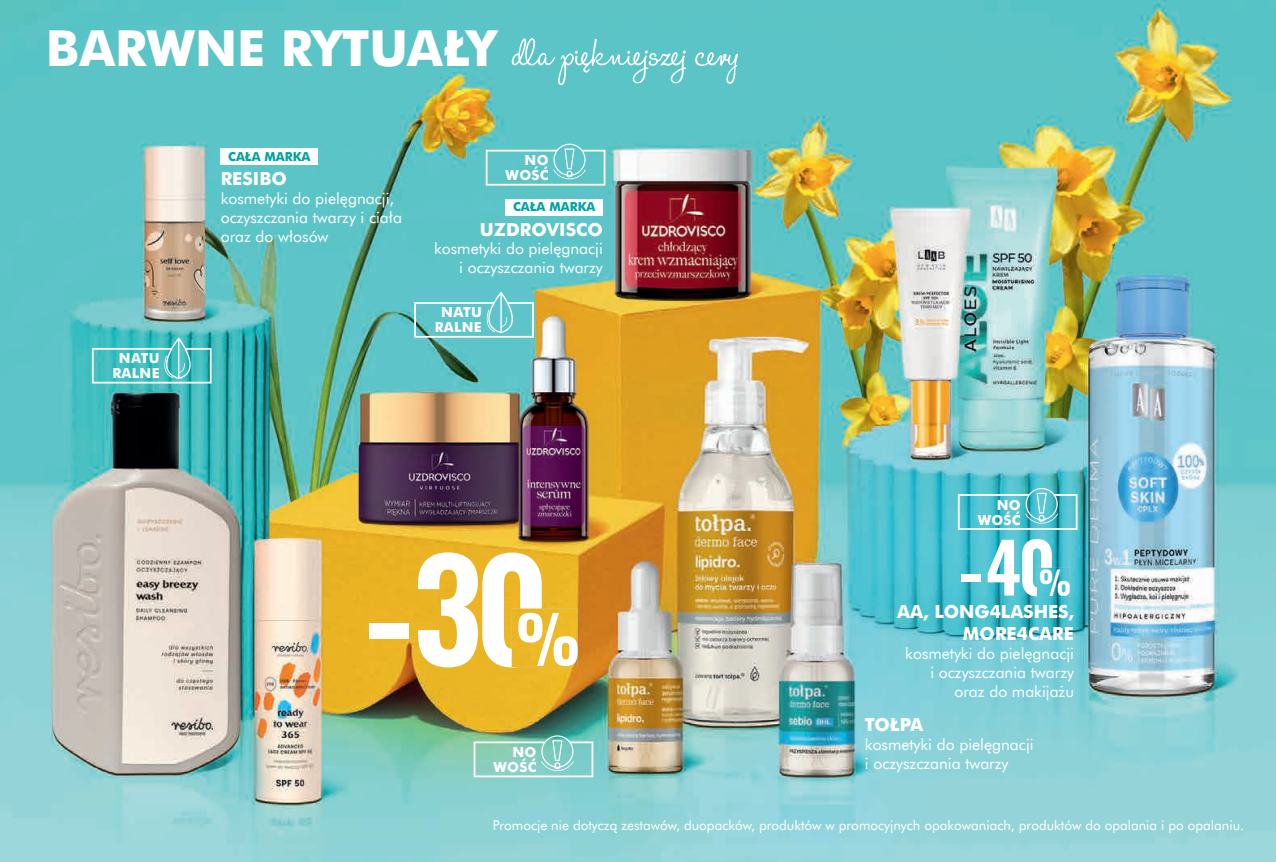
<style>
.page{position:relative;width:1276px;height:862px;background:#fff}
.page>*{position:absolute;margin:0;border:0;box-sizing:border-box;transform-origin:0 0}
.t1{font:600 137.7px "Oswald";color:#fff}
.t2{font:600 68.85px "Oswald";color:#fff}
.t3{font:50.62px "Halo Handletter";color:#fff}
.t4{font:700 18px/21.6px "Futura EU";color:#fff;text-align:right}
.t5{font:15.75px/18.9px "Futura EU";color:#fff}
.t6{font:700 13.95px/15.1px "Futura EU";letter-spacing:.02em;color:#fff;text-align:right}
.t7{font:13.5px "Futura EU";color:#fff}
.t8{font:700 12.38px "Futura EU";color:#00a3a3}
.s1{font-family:"Futura EU";font-weight:700;font-size:49.5px}
.s2{font-size:151.42px}
.s3{font-size:65.48px}
.s4{font-size:75.6px}
.s5{font-size:32.62px}
</style>
<div class="page">
<img style="left:0;top:0;width:1276px;height:861px">
<img style="left:0;top:155px;width:1px;height:410px">
<div style="left:512px;top:608px;width:65px;height:58px;background:#edb827"></div>
<img style="left:1037px;top:567px;width:32px;height:29px">
<svg style="left:473px;top:735px;width:120px;height:41px;background:#8ccfc1"></svg>
<svg style="left:958px;top:487px;width:119px;height:42px;background:#5ac3d0"></svg>
<div style="left:221px;top:148px;width:97px;height:17px;background:#fff"></div>
<div style="left:505px;top:198px;width:98px;height:17px;background:#fff"></div>
<svg style="left:92px;top:337px;width:120px;height:46px;background:#51c3c4"></svg>
<svg style="left:414px;top:292px;width:120px;height:45px;background:#70cacd"></svg>
<svg style="left:486px;top:144px;width:119px;height:41px;background:#70cbce"></svg>
<svg style="left:695px;top:51px;width:25px;height:16px"></svg>
<h3 class="t3" style="left:46px;top:23px;width:694px"><span class="s1">BARWNE RYTUAŁY</span> dla piękniejszej ry</h3>
<p class="t6" style="left:112px;top:351px;width:49px;text-align:center">NATU<br>RALNE</p>
<p class="t8" style="left:228px;top:149px;width:84px">CAŁA MARKA</p>
<p class="t4" style="left:221px;top:169px;width:68px">RESIBO</p>
<p class="t5" style="left:221px;top:189px;width:183px">kosmetyki do pielęgnacji, oczyszczania twarzy i ciała oraz do włosów</p>
<p class="t6" style="left:505px;top:153px;width:44px">NO<br>WOŚĆ</p>
<p class="t8" style="left:513px;top:199px;width:84px">CAŁA MARKA</p>
<p class="t4" style="left:480px;top:219px;width:125px">UZDROVISCO</p>
<p class="t5" style="left:434px;top:240px;width:170px;text-align:right">kosmetyki do pielęgnacji i oczyszczania twarzy</p>
<p class="t6" style="left:435px;top:305px;width:49px;text-align:center">NATU<br>RALNE</p>
<h1 class="t1" style="left:360px;top:513px;width:222px"><span class="s2">-</span>30 <span class="s3">%</span></h1>
<p class="t6" style="left:493px;top:744px;width:44px">NO<br>WOŚĆ</p>
<p class="t6" style="left:977px;top:497px;width:44px">NO<br>WOŚĆ</p>
<h2 class="t2" style="left:956px;top:519px;width:116px"><span class="s4">-</span>40 <span class="s5">%</span></h2>
<p class="t4" style="left:897px;top:601px;width:178px">AA, LONG4LASHES,<br>MORE4CARE</p>
<p class="t5" style="left:905px;top:644px;width:170px;text-align:right">kosmetyki do pielęgnacji i oczyszczania twarzy oraz do makijażu</p>
<p class="t4" style="left:865px;top:714px;width:60px">TOŁPA</p>
<p class="t5" style="left:865px;top:735px;width:170px">kosmetyki do pielęgnacji i oczyszczania twarzy</p>
<p class="t7" style="left:493px;top:816px;width:753px">Promocje nie dotyczą zestawów, duopacków, produktów w promocyjnych opakowaniach, produktów do opalania i po opalaniu.</p>
</div>
